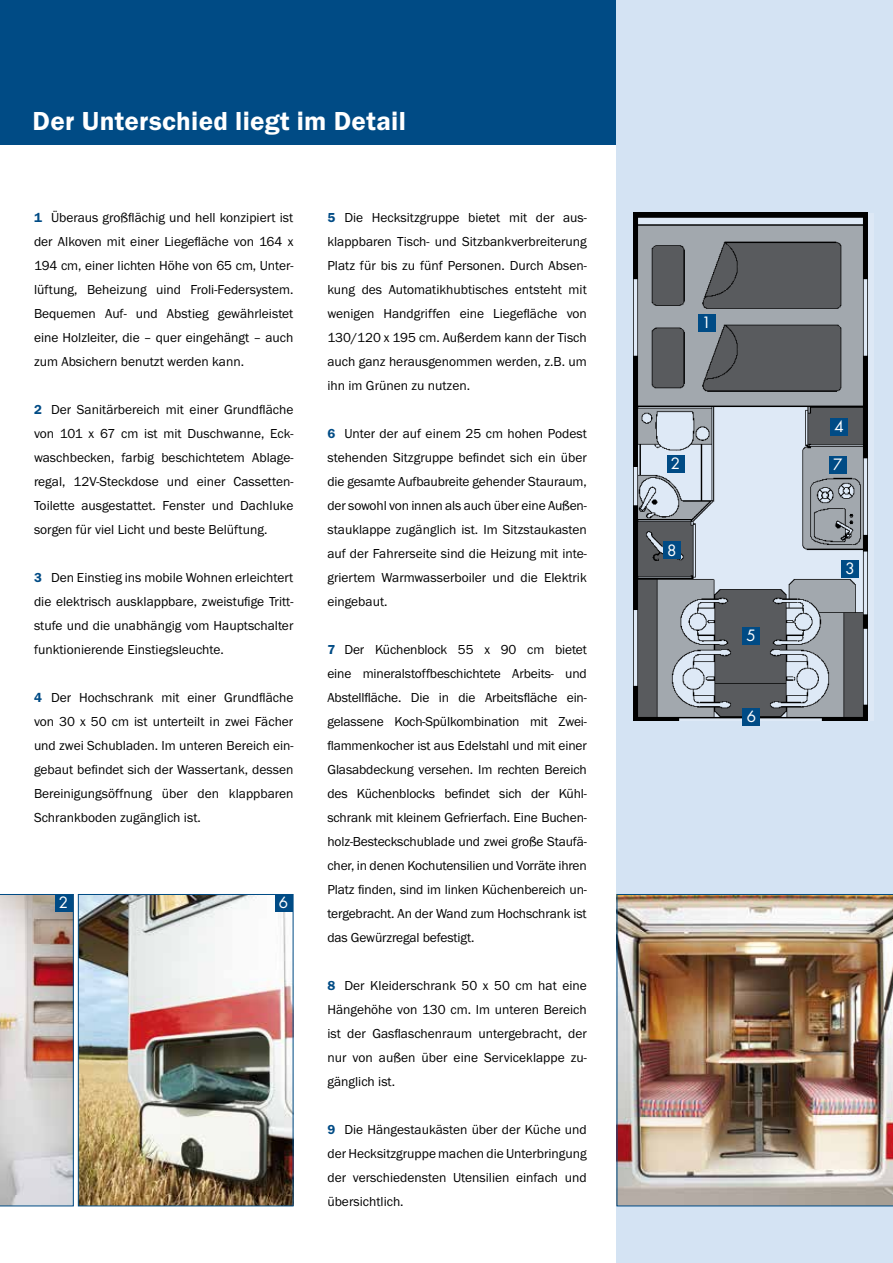
<style>
.page{position:relative;width:893px;height:1263px;background:#fff}
.page>*{position:absolute;margin:0;border:0;box-sizing:border-box;transform-origin:0 0}
.t1{font:600 27px "Franklin Gothic Itc T";letter-spacing:.01em;color:#fff}
.t2{font:15.15px "Futura";color:#fff}
.t3{font:13.5px/24px "Franklin Gothic Itc T";color:#000;text-align:justify}
.s1{font-weight:600;color:#004b85}
</style>
<div class="page">
<img style="left:80px;top:896px;width:211px;height:308px">
<div style="left:78px;top:894px;width:215px;height:312px;border:1px solid #004b85"></div>
<div style="left:0;top:0;width:617px;height:145px;background:#004b85"></div>
<div style="left:617px;top:0;width:276px;height:1263px;background:#d4e3f3"></div>
<img style="left:617px;top:894px;width:276px;height:312px">
<svg style="left:0;top:894px;width:74px;height:312px;background:#c8bbba"></svg>
<div style="left:55px;top:894px;width:18px;height:17px;background:#004b85"></div>
<div style="left:275px;top:894px;width:18px;height:17px;background:#004b85"></div>
<div style="left:634px;top:213px;width:240px;height:507px;background:#dde8f5"></div>
<img style="left:634px;top:213px;width:234px;height:507px">
<div style="left:698px;top:314px;width:18px;height:17px;background:#004b85"></div>
<div style="left:667px;top:455px;width:18px;height:18px;background:#004b85"></div>
<div style="left:841px;top:560px;width:18px;height:17px;background:#004b85"></div>
<div style="left:830px;top:418px;width:18px;height:18px;background:#004b85"></div>
<div style="left:742px;top:628px;width:18px;height:17px;background:#004b85"></div>
<div style="left:829px;top:457px;width:18px;height:17px;background:#004b85"></div>
<div style="left:663px;top:542px;width:18px;height:17px;background:#004b85"></div>
<div style="left:742px;top:708px;width:18px;height:18px;background:#004b85"></div>
<h1 class="t1" style="left:33px;top:105px;width:375px">Der Unterschied liegt im Detail</h1>
<p class="t3" style="left:34px;top:205px;width:261px"><span class="s1">1</span> Überaus großflächig und hell konzipiert ist der Alkoven mit einer Liegefläche von 164 x 194 cm, einer lichten Höhe von 65 cm, Unter&shy;lüftung, Beheizung uind Froli-Federsystem.<br>Bequemen Auf- und Abstieg gewährleistet eine Holzleiter, die – quer eingehängt – auch zum Absichern benutzt werden kann.</p>
<p class="t3" style="left:34px;top:397px;width:261px"><span class="s1">2</span> Der Sanitärbereich mit einer Grundfläche von 101 x 67 cm ist mit Duschwanne, Eck&shy;waschbecken, farbig beschichtetem Ablage&shy;regal, 12V-Steckdose und einer Cassetten-Toilette ausgestattet. Fenster und Dachluke sorgen für viel Licht und beste Belüftung.</p>
<p class="t3" style="left:34px;top:565px;width:261px"><span class="s1">3</span> Den Einstieg ins mobile Wohnen erleichtert die elektrisch ausklappbare, zweistufige Tritt-- stufe und die unabhängig vom Hauptschalter funktionierende Einstiegsleuchte.</p>
<p class="t3" style="left:34px;top:685px;width:261px"><span class="s1">4</span> Der Hochschrank mit einer Grundfläche von 30 x 50 cm ist unterteilt in zwei Fächer und zwei Schubladen. Im unteren Bereich ein&shy;gebaut befindet sich der Wassertank, dessen Bereinigungsöffnung über den klappbaren Schrankboden zugänglich ist.</p>
<p class="t2" style="left:59px;top:892px;width:11px">2</p>
<p class="t2" style="left:279px;top:892px;width:11px">6</p>
<p class="t3" style="left:327px;top:205px;width:261px"><span class="s1">5</span> Die Hecksitzgruppe bietet mit der aus&shy;klappbaren Tisch- und Sitzbankverbreiterung Platz für bis zu fünf Personen. Durch Absen&shy;kung des Automatikhubtisches entsteht mit wenigen Handgriffen eine Liegefläche von 130/120 x 195 cm. Außerdem kann der Tisch auch ganz herausgenommen werden, z.B. um ihn im Grünen zu nutzen.</p>
<p class="t3" style="left:327px;top:421px;width:261px"><span class="s1">6</span> Unter der auf einem 25 cm hohen Podest stehenden Sitzgruppe befindet sich ein über die gesamte Aufbaubreite gehender Stauraum, der sowohl von innen als auch über eine Außen&shy;stauklappe zugänglich ist. Im Sitzstaukasten auf der Fahrerseite sind die Heizung mit inte&shy;griertem Warmwasserboiler und die Elektrik eingebaut.</p>
<p class="t3" style="left:327px;top:637px;width:261px"><span class="s1">7</span> Der Küchenblock 55 x 90 cm bietet eine mineralstoffbeschichtete Arbeits- und Abstellfläche. Die in die Arbeitsfläche ein&shy;gelassene Koch-Spülkombination mit Zwei&shy;flammenkocher ist aus Edelstahl und mit einer Glasabdeckung versehen. Im rechten Bereich des Küchenblocks befindet sich der Kühl&shy;schrank mit kleinem Gefrierfach. Eine Buchen&shy;holz-Besteckschublade und zwei große Staufä&shy;cher, in denen Kochutensilien und Vorräte ihren Platz finden, sind im linken Küchenbereich un&shy;tergebracht. An der Wand zum Hochschrank ist das Gewürzregal befestigt.</p>
<p class="t3" style="left:327px;top:973px;width:261px"><span class="s1">8</span> Der Kleiderschrank 50 x 50 cm hat eine Hängehöhe von 130 cm. Im unteren Bereich ist der Gasflaschenraum untergebracht, der nur von außen über eine Serviceklappe zu&shy;gänglich ist.</p>
<p class="t3" style="left:327px;top:1117px;width:261px"><span class="s1">9</span> Die Hängestaukästen über der Küche und der Hecksitzgruppe machen die Unterbringung der verschiedensten Utensilien einfach und übersichtlich.</p>
<p class="t2" style="left:702px;top:312px;width:11px">1</p>
<p class="t2" style="left:671px;top:453px;width:11px">2</p>
<p class="t2" style="left:667px;top:539px;width:11px">8</p>
<p class="t2" style="left:746px;top:625px;width:11px">5</p>
<p class="t2" style="left:747px;top:706px;width:11px">6</p>
<p class="t2" style="left:835px;top:416px;width:11px">4</p>
<p class="t2" style="left:833px;top:454px;width:11px">7</p>
<p class="t2" style="left:845px;top:558px;width:11px">3</p>
</div>
